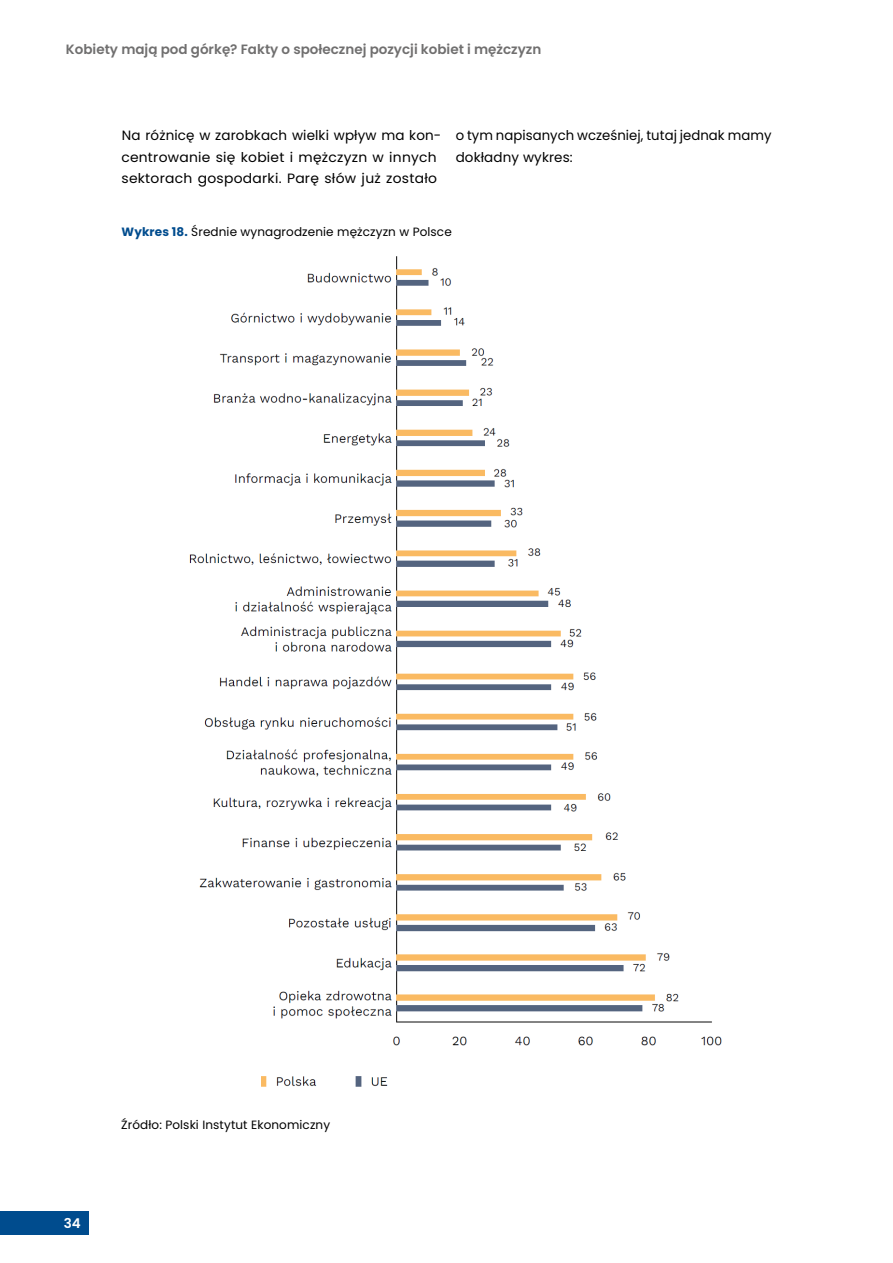
<style>
.page{position:relative;width:893px;height:1263px;background:#fff}
.page>*{position:absolute;margin:0;border:0;box-sizing:border-box;transform-origin:0 0}
.t1{font:13.5px/21.3px "Poppins";letter-spacing:.01em;color:#000}
.t2{font:600 13.5px "Poppins";color:#706f6f}
.t3{font:600 13.5px "Poppins";color:#fff}
.t4{font:12px "Poppins";letter-spacing:.01em;color:#000}
.s1{font-weight:700;color:#004c8e}
</style>
<div class="page">
<div style="left:0;top:1211px;width:88px;height:24px;background:#004c8e"></div>
<img style="left:189px;top:256px;width:533px;height:831px">
<p class="t2" style="left:66px;top:42px;width:477px">Kobiety mają pod górkę? Fakty o społecznej pozycji kobiet i mężczyzn</p>
<p class="t1" style="left:121px;top:125px;width:321px">Na różnicę w zarobkach wielki wpływ ma kon&shy;centrowanie się kobiet i mężczyzn w innych sektorach gospodarki. Parę słów już zostało</p>
<p class="t1" style="left:456px;top:125px;width:317px">o tym napisanych wcześniej, tutaj jednak mamy dokładny wykres:</p>
<p class="t4" style="left:122px;top:225px;width:332px"><span class="s1">Wykres 18.</span> Średnie wynagrodzenie mężczyzn w Polsce</p>
<p class="t3" style="left:64px;top:1215px;width:19px">34</p>
<p class="t4" style="left:121px;top:1118px;width:210px">Źródło: Polski Instytut Ekonomiczny</p>
</div>
